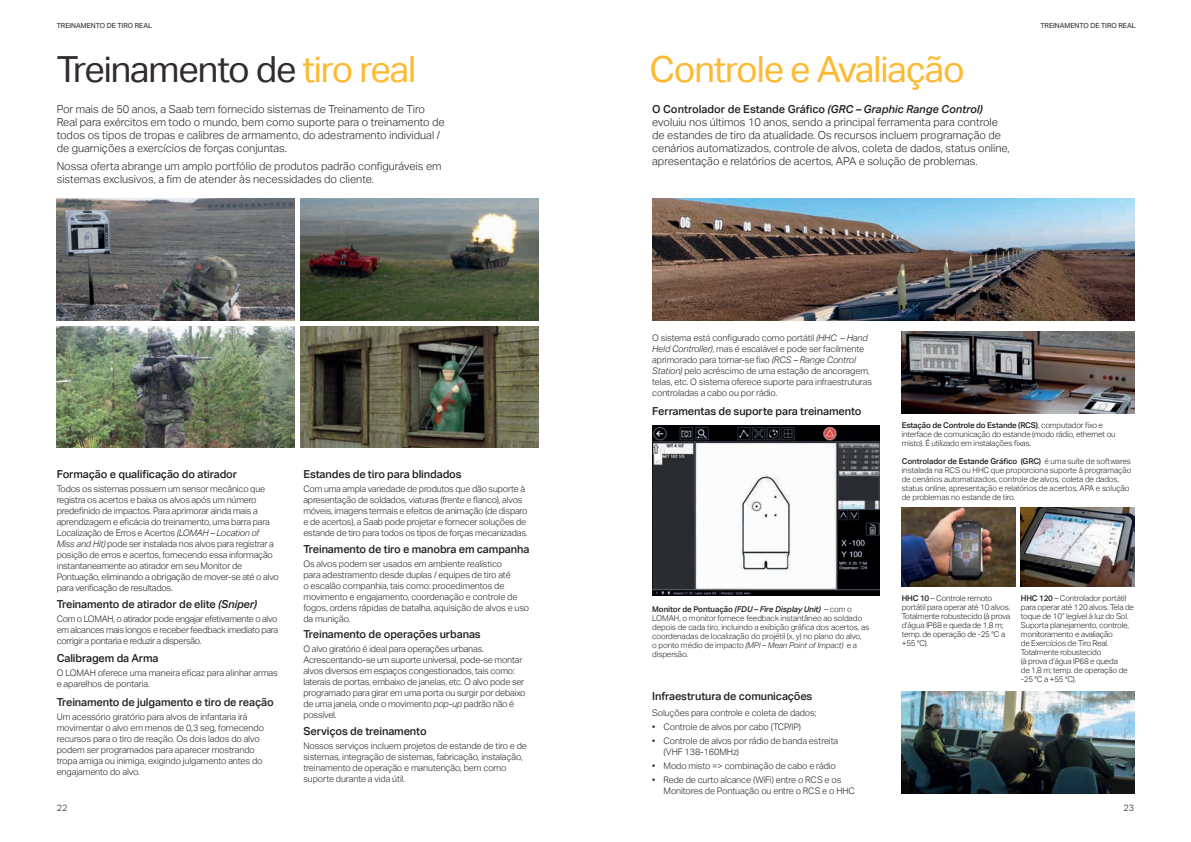
<style>
.page{position:relative;width:1191px;height:842px;background:#fff}
.page>*{position:absolute;margin:0;border:0;box-sizing:border-box;transform-origin:0 0}
.t1{font:36px "Aktiv Grotesk";letter-spacing:-.03em;color:#322d2c}
.t2{font:36px "Aktiv Grotesk";letter-spacing:-.03em;color:#fdb931}
.t3{font:300 11px/13px "Aktiv Grotesk";color:#231f20}
.t4{font:500 11px "Aktiv Grotesk";letter-spacing:-.01em;color:#231f20}
.t5{font:300 9px/11px "Aktiv Grotesk";letter-spacing:-.02em;color:#231f20}
.t6{font:300 8px/9px "Aktiv Grotesk";letter-spacing:-.02em;color:#231f20}
.t7{font:7px "Aktiv Grotesk";color:#231f20}
.s1{color:#fdb931}
.s2{font-weight:500}
.s3{font-weight:500;font-style:italic}
.s4{font-style:italic}
</style>
<div class="page">
<img style="left:57px;top:198px;width:238px;height:122px">
<img style="left:57px;top:326px;width:238px;height:122px">
<img style="left:300px;top:198px;width:239px;height:122px">
<img style="left:652px;top:198px;width:482px;height:122px">
<img style="left:901px;top:692px;width:233px;height:102px">
<img style="left:300px;top:326px;width:239px;height:122px">
<img style="left:901px;top:332px;width:233px;height:82px">
<img style="left:901px;top:507px;width:114px;height:80px">
<img style="left:652px;top:425px;width:227px;height:170px">
<img style="left:1020px;top:507px;width:114px;height:80px">
<p class="t7" style="left:57px;top:21px;width:97px">TREINAMENTO DE TIRO REAL</p>
<p class="t7" style="left:1040px;top:21px;width:97px">TREINAMENTO DE TIRO REAL</p>
<h1 class="t1" style="left:57px;top:49px;width:361px">Treinamento de <span class="s1">tiro real</span></h1>
<p class="t3" style="left:57px;top:102px;width:389px">Por mais de 50 anos, a Saab tem fornecido sistemas de Treinamento de Tiro Real para exércitos em todo o mundo, bem como suporte para o treinamento de todos os tipos de tropas e calibres de armamento, do adestramento individual / de guarnições a exercícios de forças conjuntas.</p>
<p class="t3" style="left:57px;top:160px;width:386px">Nossa oferta abrange um amplo portfólio de produtos padrão configuráveis em sistemas exclusivos, a fim de atender às necessidades do cliente.</p>
<h1 class="t2" style="left:649px;top:49px;width:317px">Controle e Avaliação</h1>
<p class="t3" style="left:652px;top:102px;width:359px"><span class="s2">O Controlador de Estande Gráfico</span> <span class="s3">(GRC – Graphic Range Control) </span>evoluiu nos últimos 10 anos, sendo a principal ferramenta para controle de estandes de tiro da atualidade. Os recursos incluem programação de cenários automatizados, controle de alvos, coleta de dados, status online, apresentação e relatórios de acertos, APA e solução de problemas.</p>
<p class="t4" style="left:57px;top:468px;width:182px">Formação e qualificação do atirador</p>
<p class="t5" style="left:57px;top:484px;width:224px">Todos os sistemas possuem um sensor mecânico que registra os acertos e baixa os alvos após um número predefinido de impactos. Para aprimorar ainda mais a aprendizagem e eficácia do treinamento, uma barra para Localização de Erros e Acertos <span class="s4">(LOMAH – Location of Miss and Hit)</span> pode ser instalada nos alvos para registrar a posição de erros e acertos, fornecendo essa informação instantaneamente ao atirador em seu Monitor de Pontuação, eliminando a obrigação de mover-se até o alvo para verificação de resultados.</p>
<p class="t4" style="left:57px;top:598px;width:202px">Treinamento de atirador de elite <span class="s4">(Sniper)</span></p>
<p class="t5" style="left:57px;top:613px;width:223px;text-align:justify">Com o LOMAH, o atirador pode engajar efetivamente o alvo em alcances mais longos e receber feedback imediato para corrigir a pontaria e reduzir a dispersão.</p>
<p class="t4" style="left:57px;top:652px;width:103px">Calibragem da Arma</p>
<p class="t5" style="left:57px;top:668px;width:223px">O LOMAH oferece uma maneira eficaz para alinhar armas e aparelhos de pontaria.</p>
<p class="t4" style="left:57px;top:696px;width:218px">Treinamento de julgamento e tiro de reação</p>
<p class="t5" style="left:57px;top:711px;width:209px">Um acessório giratório para alvos de infantaria irá movimentar o alvo em menos de 0,3 seg, fornecendo recursos para o tiro de reação. Os dois lados do alvo podem ser programados para aparecer mostrando tropa amiga ou inimiga, exigindo julgamento antes do engajamento do alvo.</p>
<p class="t4" style="left:303px;top:468px;width:160px">Estandes de tiro para blindados</p>
<p class="t5" style="left:303px;top:484px;width:226px">Com uma ampla variedade de produtos que dão suporte à apresentação de soldados, viaturas (frente e flanco), alvos móveis, imagens termais e efeitos de animação (de disparo e de acertos), a Saab pode projetar e fornecer soluções de estande de tiro para todos os tipos de forças mecanizadas.</p>
<p class="t4" style="left:303px;top:543px;width:228px">Treinamento de tiro e manobra em campanha</p>
<p class="t5" style="left:303px;top:558px;width:227px">Os alvos podem ser usados em ambiente realístico<br>para adestramento desde duplas / equipes de tiro até<br>o escalão companhia, tais como: procedimentos de movimento e engajamento, coordenação e controle de fogos, ordens rápidas de batalha, aquisição de alvos e uso da munição.</p>
<p class="t4" style="left:303px;top:628px;width:179px">Treinamento de operações urbanas</p>
<p class="t5" style="left:303px;top:644px;width:224px">O alvo giratório é ideal para operações urbanas.<br>Acrescentando-se um suporte universal, pode-se montar alvos diversos em espaços congestionados, tais como: laterais de portas, embaixo de janelas, etc. O alvo pode ser programado para girar em uma porta ou surgir por debaixo de uma janela, onde o movimento <span class="s4">pop-up</span> padrão não é possível.</p>
<p class="t4" style="left:303px;top:725px;width:125px">Serviços de treinamento</p>
<p class="t5" style="left:303px;top:740px;width:225px">Nossos serviços incluem projetos de estande de tiro e de sistemas, integração de sistemas, fabricação, instalação, treinamento de operação e manutenção, bem como suporte durante a vida útil.</p>
<p class="t5" style="left:652px;top:332px;width:221px">O sistema está configurado como portátil <span class="s4">(HHC – Hand Held Controller)</span>, mas é escalável e pode ser facilmente aprimorado para tornar-se fixo <span class="s4">(RCS – Range Control Station)</span> pelo acréscimo de uma estação de ancoragem, telas, etc. O sistema oferece suporte para infraestruturas controladas a cabo ou por rádio.</p>
<p class="t4" style="left:652px;top:405px;width:211px">Ferramentas de suporte para treinamento</p>
<p class="t6" style="left:901px;top:421px;width:215px"><span class="s2">Estação de Controle do Estande (RCS)</span>, computador fixo e interface de comunicação do estande (modo rádio, ethernet ou misto). É utilizado em instalações fixas.</p>
<p class="t6" style="left:901px;top:457px;width:231px"><span class="s2">Controlador de Estande Gráfico (GRC)</span> é uma suíte de softwares instalada na RCS ou HHC que proporciona suporte à programação de cenários automatizados, controle de alvos, coleta de dados, status online, apresentação e relatórios de acertos, APA e solução de problemas no estande de tiro.</p>
<p class="t6" style="left:652px;top:605px;width:218px"><span class="s2">Monitor de Pontuação</span> <span class="s3">(FDU – Fire Display Unit)</span> – com o LOMAH, o monitor fornece feedback instantâneo ao soldado depois de cada tiro, incluindo a exibição gráfica dos acertos, as coordenadas de localização do projétil (x, y) no plano do alvo,<br>o ponto médio de impacto <span class="s4">(MPI – Mean Point of Impact)</span> e a dispersão.</p>
<p class="t4" style="left:652px;top:689px;width:162px">Infraestrutura de comunicações</p>
<p class="t5" style="left:652px;top:708px;width:166px">Soluções para controle e coleta de dados;</p>
<p class="t5" style="left:652px;top:721px;width:150px">• Controle de alvos por cabo (TCP/IP)</p>
<p class="t5" style="left:663px;top:735px;width:176px;text-indent:-11px">• Controle de alvos por rádio de banda estreita (VHF 138-160MHz)</p>
<p class="t5" style="left:652px;top:760px;width:185px">• Modo misto =&gt; combinação de cabo e rádio</p>
<p class="t5" style="left:663px;top:774px;width:193px;text-indent:-11px">• Rede de curto alcance (WiFi) entre o RCS e os<br>Monitores de Pontuação ou entre o RCS e o HHC</p>
<p class="t6" style="left:901px;top:594px;width:110px"><span class="s2">HHC 10</span> – Controle remoto portátil para operar até 10 alvos.<br>Totalmente robustecido (à prova d’água IP68 e queda de 1,8 m; temp. de operação de -25 °C a +55 °C).</p>
<p class="t6" style="left:1020px;top:594px;width:115px"><span class="s2">HHC 120</span> – Controlador portátil para operar até 120 alvos. Tela de toque de 10” legível à luz do Sol.<br>Suporta planejamento, controle, monitoramento e avaliação<br>de Exercícios de Tiro Real.<br>Totalmente robustecido<br>(à prova d’água IP68 e queda<br>de 1,8 m; temp. de operação de -25 °C a +55 °C).</p>
<p class="t5" style="left:57px;top:802px;width:12px">22</p>
<p class="t5" style="left:1123px;top:802px;width:12px">23</p>
</div>
